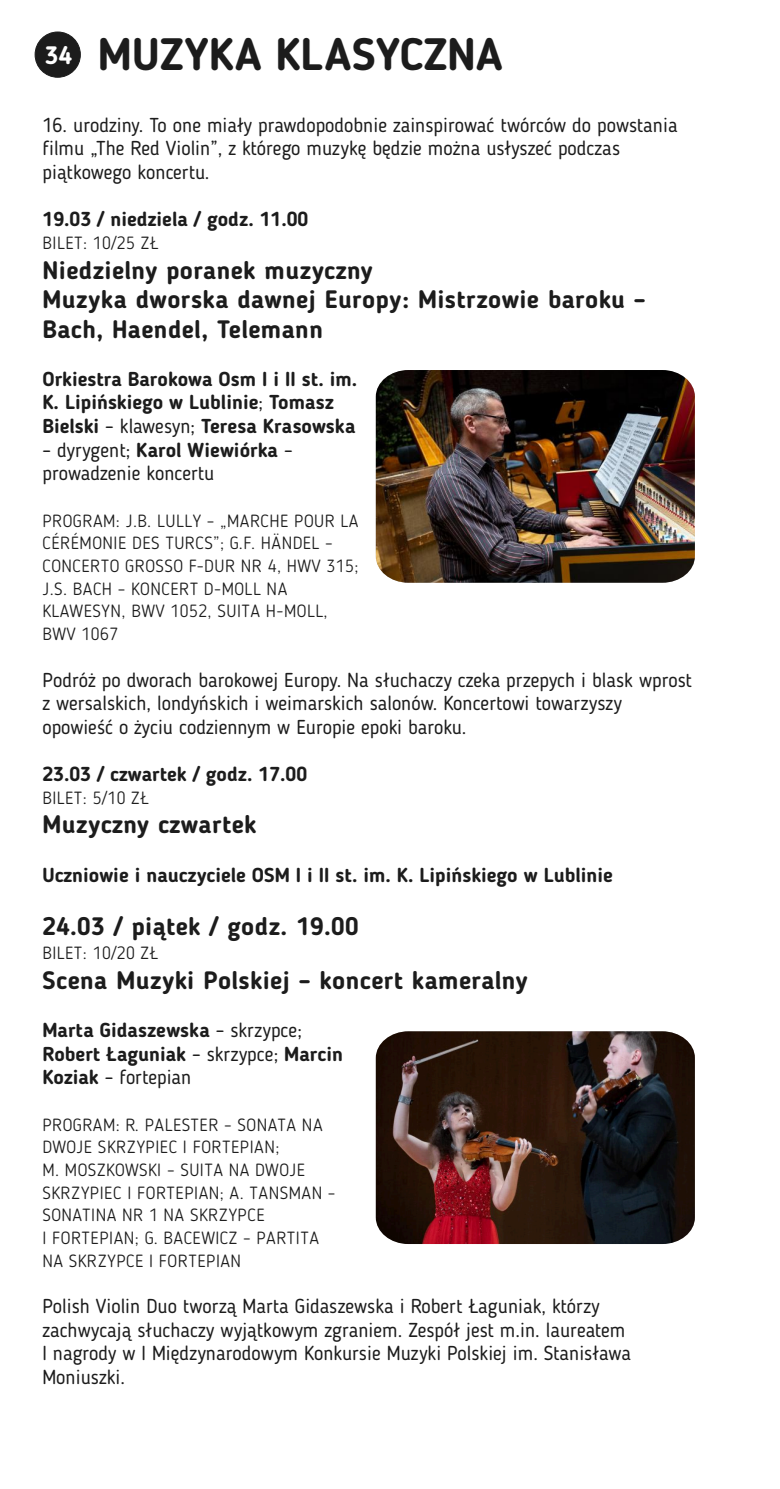
<style>
.page{position:relative;width:780px;height:1489px;background:#fff}
.page>*{position:absolute;margin:0;border:0;box-sizing:border-box;transform-origin:0 0}
.t1{font:700 45px "Blogger Sans";color:#1c1c1c}
.t2{font:700 25px/29.5px "Blogger Sans";letter-spacing:.015em;color:#1c1c1c}
.t3{font:20px/23.5px "Blogger Sans";color:#1c1c1c}
.t4{font:700 20px/23.5px "Blogger Sans";color:#1c1c1c}
.t5{font:300 17.5px/22.5px "Blogger Sans";letter-spacing:.03em;color:#1c1c1c}
.s1{font-size:25px;color:#fff}
.s2{font-weight:400}
.s3{font-weight:700}
</style>
<div class="page">
<div style="left:35px;top:32px;width:46px;height:45px;background:#1c1c1c;border:1px solid #1c1c1c;border-radius:50%"></div>
<img style="left:376px;top:370px;width:318px;height:212px">
<img style="left:376px;top:1031px;width:318px;height:212px">
<h1 class="t1" style="left:45px;top:36px;width:459px"><span class="s1">34</span> MUZYKA KLASYCZNA</h1>
<p class="t3" style="left:43px;top:115px;width:636px">16. urodziny. To one miały prawdopodobnie zainspirować twórców do powstania filmu „The Red Violin”, z którego muzykę będzie można usłyszeć podczas piątkowego koncertu.</p>
<p class="t4" style="left:43px;top:209px;width:267px">19.03 / niedziela / godz. 11.00</p>
<p class="t5" style="left:43px;top:233px;width:117px">BILET: 10/25 ZŁ</p>
<p class="t2" style="left:42px;top:257px;width:604px">Niedzielny poranek muzyczny<br>Muzyka dworska dawnej Europy: Mistrzowie baroku –<br>Bach, Haendel, Telemann</p>
<p class="t4" style="left:42px;top:369px;width:316px">Orkiestra Barokowa Osm I i II st. im.<br>K. Lipińskiego w Lublinie<span class="s2">;</span> Tomasz<br>Bielski <span class="s2">– klawesyn;</span> Teresa Krasowska</p>
<p class="t3" style="left:42px;top:439px;width:252px">– dyrygent; <span class="s3">Karol Wiewiórka</span> – prowadzenie koncertu</p>
<p class="t5" style="left:42px;top:511px;width:317px">PROGRAM: J.B. LULLY – „MARCHE POUR LA<br>CÉRÉMONIE DES TURCS”; G.F. HÄNDEL –<br>CONCERTO GROSSO F-DUR NR 4, HWV 315;<br>J.S. BACH – KONCERT D-MOLL NA<br>KLAWESYN, BWV 1052, SUITA H-MOLL,<br>BWV 1067</p>
<p class="t3" style="left:42px;top:669px;width:651px">Podróż po dworach barokowej Europy. Na słuchaczy czeka przepych i blask wprost z wersalskich, londyńskich i weimarskich salonów. Koncertowi towarzyszy opowieść o życiu codziennym w Europie epoki baroku.</p>
<p class="t4" style="left:42px;top:763px;width:266px">23.03 / czwartek / godz. 17.00</p>
<p class="t5" style="left:42px;top:788px;width:108px">BILET: 5/10 ZŁ</p>
<p class="t2" style="left:42px;top:812px;width:215px">Muzyczny czwartek</p>
<p class="t4" style="left:42px;top:864px;width:572px">Uczniowie i nauczyciele OSM I i II st. im. K. Lipińskiego w Lublinie</p>
<p class="t2" style="left:42px;top:913px;width:318px">24.03 / piątek / godz. 19.00</p>
<p class="t5" style="left:42px;top:943px;width:117px">BILET: 10/20 ZŁ</p>
<p class="t2" style="left:42px;top:967px;width:486px">Scena Muzyki Polskiej – koncert kameralny</p>
<p class="t4" style="left:42px;top:1019px;width:302px">Marta Gidaszewska <span class="s2">– skrzypce;<br></span>Robert Łaguniak <span class="s2">– skrzypce;</span> Marcin<br>Koziak <span class="s2">– fortepian</span></p>
<p class="t5" style="left:42px;top:1114px;width:294px">PROGRAM: R. PALESTER – SONATA NA<br>DWOJE SKRZYPIEC I FORTEPIAN;<br>M. MOSZKOWSKI – SUITA NA DWOJE<br>SKRZYPIEC I FORTEPIAN; A. TANSMAN –<br>SONATINA NR 1 NA SKRZYPCE<br>I FORTEPIAN; G. BACEWICZ – PARTITA<br>NA SKRZYPCE I FORTEPIAN</p>
<p class="t3" style="left:42px;top:1296px;width:590px">Polish Violin Duo tworzą Marta Gidaszewska i Robert Łaguniak, którzy zachwycają słuchaczy wyjątkowym zgraniem. Zespół jest m.in. laureatem I nagrody w I Międzynarodowym Konkursie Muzyki Polskiej im. Stanisława Moniuszki.</p>
</div>
